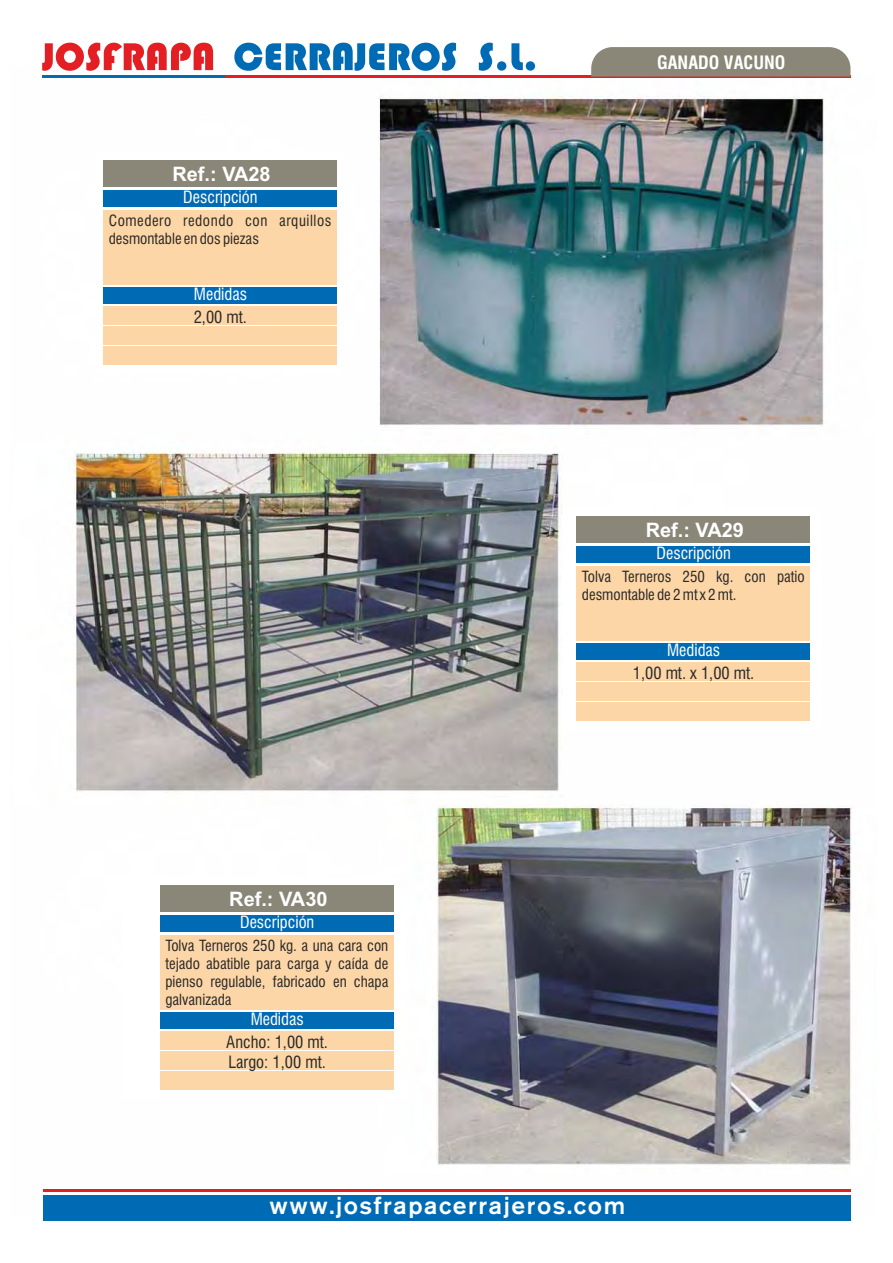
<style>
.page{position:relative;width:893px;height:1263px;background:#fff}
.page>*{position:absolute;margin:0;border:0;box-sizing:border-box;transform-origin:0 0}
.t1{font:500 24.45px "Nissan AG";letter-spacing:.065em;color:#fff}
.t2{font:700 19.95px "Arial";color:#fff}
.t3{font:700 condensed 18px "Swiss 721 BT";color:#fff}
.t4{font:condensed 16.5px "Swiss 721 BT";color:#fff}
.t5{font:condensed 16.5px/19.2px "Swiss 721 BT";color:#2b2929}
.t6{font:condensed 15px/18px "Swiss 721 BT";color:#2b2929}
.t7{font:condensed 15px/18px "Swiss 721 BT";letter-spacing:.035em;color:#2b2929}
</style>
<div class="page">
<img style="left:42px;top:66px;width:810px;height:1150px">
<hr style="left:42px;top:76px;width:808px;height:2px;background:#e31f24">
<svg style="left:42px;top:43px;width:171px;height:28px"></svg>
<svg style="left:234px;top:43px;width:301px;height:28px"></svg>
<hr style="left:42px;top:76px;width:183px;height:2px;background:#006bb5">
<svg style="left:591px;top:47px;width:259px;height:30px;background:#8e887a"></svg>
<div style="left:43px;top:1195px;width:807px;height:25px;background:#006bb5"></div>
<hr style="left:43px;top:1189px;width:807px;height:2px;background:#e31f24">
<div style="left:95px;top:152px;width:248px;height:222px;background:#fff"></div>
<div style="left:103px;top:161px;width:234px;height:26px;background:#8a8778"></div>
<div style="left:103px;top:210px;width:234px;height:75px;background:#fcd6a6"></div>
<div style="left:103px;top:190px;width:234px;height:17px;background:#006bb5"></div>
<div style="left:103px;top:306px;width:234px;height:19px;background:#fcd6a6"></div>
<div style="left:103px;top:287px;width:234px;height:17px;background:#006bb5"></div>
<div style="left:103px;top:326px;width:234px;height:18px;background:#fcd6a6"></div>
<div style="left:103px;top:346px;width:234px;height:18px;background:#fcd6a6"></div>
<div style="left:562px;top:508px;width:261px;height:222px;background:#fff"></div>
<div style="left:576px;top:516px;width:234px;height:27px;background:#8a8778"></div>
<div style="left:576px;top:566px;width:234px;height:74px;background:#fcd6a6"></div>
<div style="left:576px;top:546px;width:234px;height:17px;background:#006bb5"></div>
<div style="left:576px;top:662px;width:234px;height:18px;background:#fcd6a6"></div>
<div style="left:576px;top:643px;width:234px;height:17px;background:#006bb5"></div>
<div style="left:576px;top:682px;width:234px;height:18px;background:#fcd6a6"></div>
<div style="left:576px;top:702px;width:234px;height:18px;background:#fcd6a6"></div>
<div style="left:121px;top:877px;width:279px;height:222px;background:#fff"></div>
<div style="left:160px;top:885px;width:234px;height:27px;background:#8a8778"></div>
<div style="left:160px;top:935px;width:234px;height:74px;background:#fcd6a6"></div>
<div style="left:160px;top:915px;width:234px;height:17px;background:#006bb5"></div>
<div style="left:160px;top:1031px;width:234px;height:18px;background:#fcd6a6"></div>
<div style="left:160px;top:1012px;width:234px;height:17px;background:#006bb5"></div>
<div style="left:160px;top:1051px;width:234px;height:18px;background:#fcd6a6"></div>
<div style="left:160px;top:1071px;width:234px;height:18px;background:#fcd6a6"></div>
<h2 class="t2" style="left:172px;top:166px;width:100px">Ref.: VA28</h2>
<p class="t4" style="left:183px;top:191px;width:76px">Descripción</p>
<p class="t7" style="left:109px;top:213px;width:224px">Comedero redondo con arquillos desmontable en dos piezas</p>
<p class="t4" style="left:194px;top:288px;width:55px">Medidas</p>
<p class="t5" style="left:194px;top:309px;width:55px">2,00 mt.</p>
<h2 class="t2" style="left:229px;top:891px;width:100px">Ref.: VA30</h2>
<p class="t4" style="left:240px;top:916px;width:76px">Descripción</p>
<p class="t6" style="left:165px;top:938px;width:224px;text-align:justify">Tolva Terneros 250 kg. a una cara con tejado abatible para carga y caída de pienso regulable, fabricado en chapa galvanizada</p>
<p class="t4" style="left:251px;top:1012px;width:55px">Medidas</p>
<p class="t5" style="left:226px;top:1034px;width:103px">Ancho: 1,00 mt.<br>Largo: 1,00 mt.</p>
<p class="t3" style="left:657px;top:55px;width:130px">GANADO VACUNO</p>
<h2 class="t2" style="left:646px;top:522px;width:100px">Ref.: VA29</h2>
<p class="t4" style="left:656px;top:547px;width:76px">Descripción</p>
<p class="t6" style="left:582px;top:569px;width:224px">Tolva Terneros 250 kg. con patio desmontable de 2 mt x 2 mt.</p>
<p class="t4" style="left:667px;top:643px;width:55px">Medidas</p>
<p class="t5" style="left:633px;top:665px;width:123px">1,00 mt. x 1,00 mt.</p>
<h1 class="t1" style="left:269px;top:1194px;width:357px">www.josfrapacerrajeros.com</h1>
</div>
